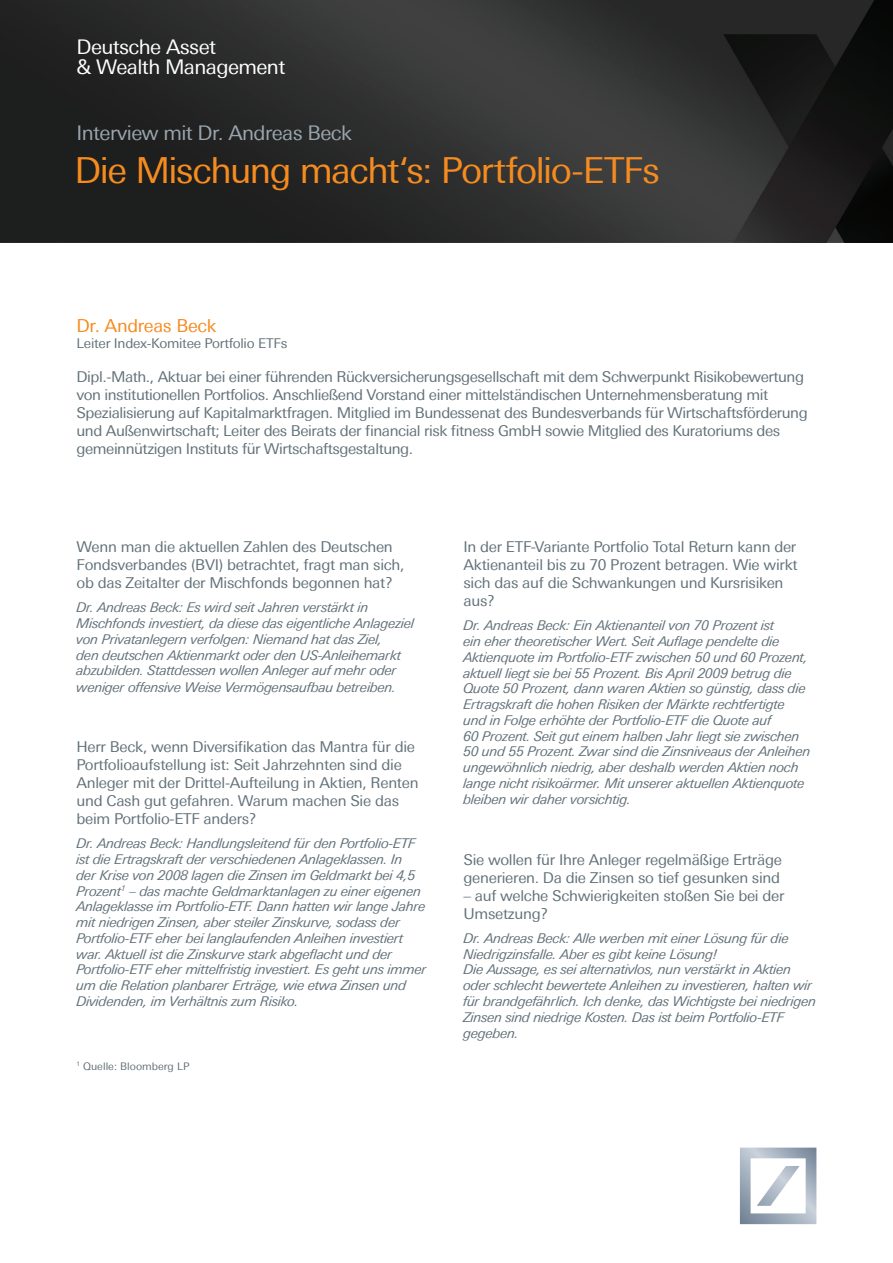
<style>
.page{position:relative;width:893px;height:1263px;background:#fff}
.page>*{position:absolute;margin:0;border:0;box-sizing:border-box;transform-origin:0 0}
.t1{font:36px "Univers Deutsche Bank";letter-spacing:-.04em;color:#f68b1f}
.t2{font:20.25px/20.2px "Univers Deutsche Bank";letter-spacing:-.03em;color:#fff}
.t3{font:20.25px "Univers Deutsche Bank";letter-spacing:-.03em;color:#99a5ad}
.t4{font:18px "Univers Deutsche Bank";letter-spacing:-.02em;color:#f68b1f}
.t5{font:15px/18px "Univers Deutsche Bank";letter-spacing:-.02em;color:#627179}
.t6{font:italic 13.5px/15.8px "Univers Deutsche Bank";letter-spacing:-.02em;color:#627179}
.t7{font:13.5px "Univers Deutsche Bank";letter-spacing:-.02em;color:#627179}
.t8{font:10.5px "Univers Deutsche Bank";color:#627179}
</style>
<div class="page">
<svg style="left:740px;top:1147px;width:76px;height:77px"></svg>
<img style="left:0;top:0;width:893px;height:242px">
<h2 class="t2" style="left:77px;top:37px;width:210px">Deutsche Asset<br>&amp; Wealth Management</h2>
<h2 class="t3" style="left:77px;top:121px;width:277px">Interview mit Dr. Andreas Beck</h2>
<h1 class="t1" style="left:74px;top:149px;width:587px">Die Mischung macht‘s: Portfolio-ETFs</h1>
<h3 class="t4" style="left:77px;top:316px;width:142px">Dr. Andreas Beck</h3>
<p class="t7" style="left:77px;top:336px;width:212px">Leiter Index-Komitee Portfolio ETFs</p>
<p class="t5" style="left:77px;top:368px;width:733px">Dipl.-Math., Aktuar bei einer führenden Rückversicherungsgesellschaft mit dem Schwerpunkt Risikobewertung von institutionellen Portfolios. Anschließend Vorstand einer mittelständischen Unternehmensberatung mit Spezialisierung auf Kapitalmarktfragen. Mitglied im Bundessenat des Bundesverbands für Wirtschaftsförderung und Außenwirtschaft; Leiter des Beirats der financial risk fitness GmbH sowie Mitglied des Kuratoriums des gemeinnützigen Instituts für Wirtschaftsgestaltung.</p>
<p class="t5" style="left:77px;top:538px;width:329px">Wenn man die aktuellen Zahlen des Deutschen<br>Fondsverbandes (BVI) betrachtet, fragt man sich, ob das Zeitalter der Mischfonds begonnen hat?</p>
<p class="t6" style="left:77px;top:599px;width:339px">Dr. Andreas Beck: Es wird seit Jahren verstärkt in Mischfonds investiert, da diese das eigentliche Anlageziel von Privatanlegern verfolgen: Niemand hat das Ziel,<br>den deutschen Aktienmarkt oder den US-Anleihemarkt abzubilden. Stattdessen wollen Anleger auf mehr oder weniger offensive Weise Vermögensaufbau betreiben.</p>
<p class="t5" style="left:77px;top:738px;width:344px">Herr Beck, wenn Diversifikation das Mantra für die Portfolioaufstellung ist: Seit Jahrzehnten sind die Anleger mit der Drittel-Aufteilung in Aktien, Renten und Cash gut gefahren. Warum machen Sie das beim Portfolio-ETF anders?</p>
<p class="t6" style="left:77px;top:835px;width:352px">Dr. Andreas Beck: Handlungsleitend für den Portfolio-ETF ist die Ertragskraft der verschiedenen Anlageklassen. In<br>der Krise von 2008 lagen die Zinsen im Geldmarkt bei 4,5<br>Prozent<sup>1</sup> – das machte Geldmarktanlagen zu einer eigenen Anlageklasse im Portfolio-ETF. Dann hatten wir lange Jahre mit niedrigen Zinsen, aber steiler Zinskurve, sodass der Portfolio-ETF eher bei langlaufenden Anleihen investiert war. Aktuell ist die Zinskurve stark abgeflacht und der Portfolio-ETF eher mittelfristig investiert. Es geht uns immer um die Relation planbarer Erträge, wie etwa Zinsen und Dividenden, im Verhältnis zum Risiko.</p>
<p class="t8" style="left:77px;top:1060px;width:114px"><sup>1</sup> Quelle: Bloomberg LP</p>
<p class="t5" style="left:463px;top:538px;width:336px">In der ETF-Variante Portfolio Total Return kann der Aktienanteil bis zu 70 Prozent betragen. Wie wirkt sich das auf die Schwankungen und Kursrisiken aus?</p>
<p class="t6" style="left:463px;top:617px;width:349px">Dr. Andreas Beck: Ein Aktienanteil von 70 Prozent ist<br>ein eher theoretischer Wert. Seit Auflage pendelte die Aktienquote im Portfolio-ETF zwischen 50 und 60 Prozent, aktuell liegt sie bei 55 Prozent. Bis April 2009 betrug die Quote 50 Prozent, dann waren Aktien so günstig, dass die Ertragskraft die hohen Risiken der Märkte rechtfertigte und in Folge erhöhte der Portfolio-ETF die Quote auf<br>60 Prozent. Seit gut einem halben Jahr liegt sie zwischen 50 und 55 Prozent. Zwar sind die Zinsniveaus der Anleihen ungewöhnlich niedrig, aber deshalb werden Aktien noch lange nicht risikoärmer. Mit unserer aktuellen Aktienquote bleiben wir daher vorsichtig.</p>
<p class="t5" style="left:463px;top:850px;width:320px">Sie wollen für Ihre Anleger regelmäßige Erträge generieren. Da die Zinsen so tief gesunken sind</p>
<p class="t5" style="left:463px;top:886px;width:322px">– auf welche Schwierigkeiten stoßen Sie bei der<br>Umsetzung?</p>
<p class="t6" style="left:463px;top:930px;width:354px">Dr. Andreas Beck: Alle werben mit einer Lösung für die Niedrigzinsfalle. Aber es gibt keine Lösung!<br>Die Aussage, es sei alternativlos, nun verstärkt in Aktien oder schlecht bewertete Anleihen zu investieren, halten wir für brandgefährlich. Ich denke, das Wichtigste bei niedrigen Zinsen sind niedrige Kosten. Das ist beim Portfolio-ETF gegeben.</p>
</div>
